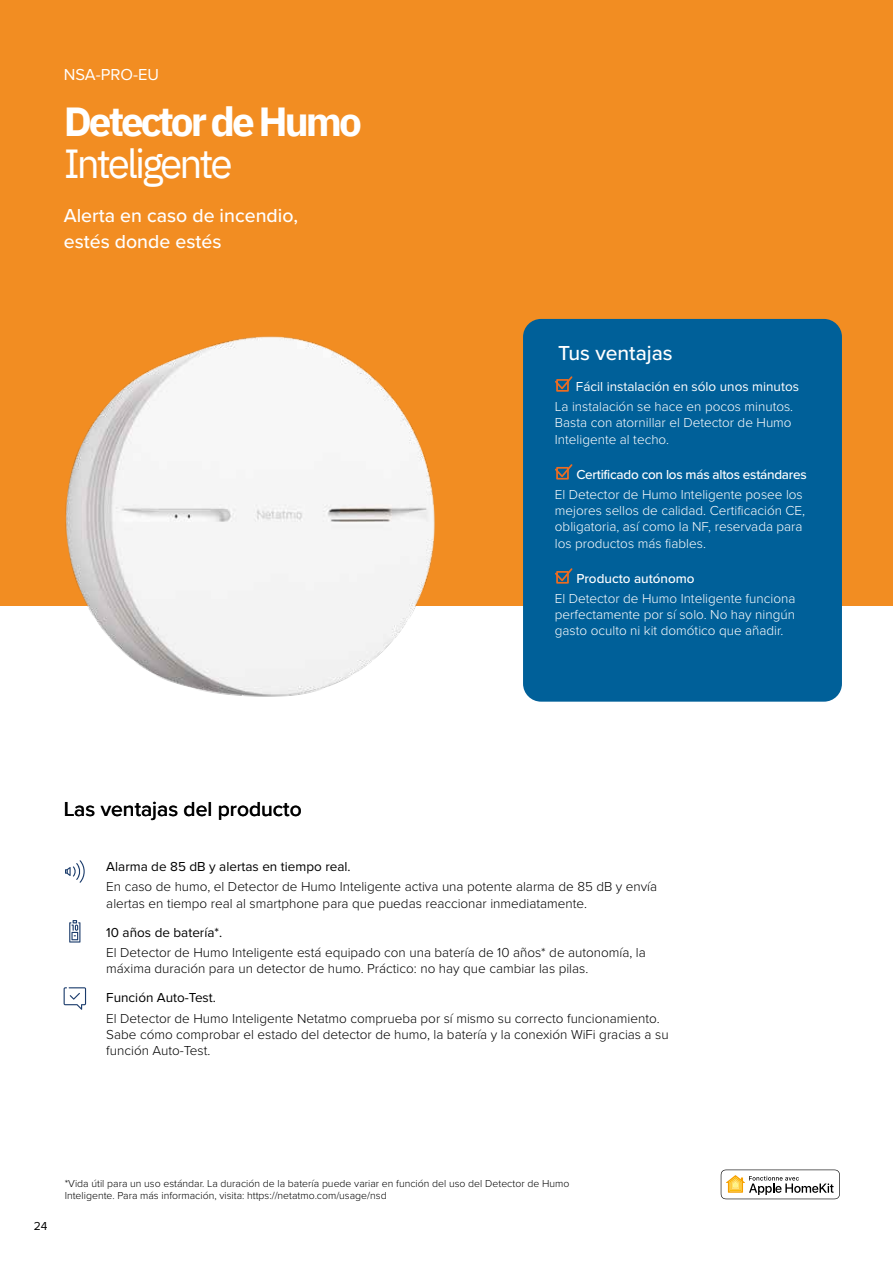
<style>
.page{position:relative;width:893px;height:1263px;background:#fff}
.page>*{position:absolute;margin:0;border:0;box-sizing:border-box;transform-origin:0 0}
.t1{font:700 40.5px "IBM Plex Sans";letter-spacing:-.075em;color:#fff}
.t2{font:40.5px "IBM Plex Sans";letter-spacing:-.075em;color:#fff}
.t3{font:500 21px "Proxima Nova";color:#000}
.t4{font:500 21px "Proxima Nova";color:#fff}
.t5{font:500 19.5px/25.5px "Proxima Nova";color:#fff}
.t6{font:16.5px "Proxima Nova";color:#fff}
.t7{font:300 13.5px/16.2px "Proxima Nova";color:#000}
.t8{font:300 13.5px/16.2px "Proxima Nova";color:#fff;text-align:justify}
.t9{font:13.5px "Proxima Nova";color:#000}
.t10{font:500 13.5px "Proxima Nova";letter-spacing:-.02em;color:#fff}
.t11{font:13.5px "Proxima Nova";color:#fff}
.t12{font:500 13.5px "Proxima Nova";color:#fff}
.t13{font:12px "Proxima Nova";color:#000}
.t14{font:300 10.5px/12.6px "Proxima Nova";color:#000}
</style>
<div class="page">
<div style="left:0;top:0;width:893px;height:605px;background:#f28d22"></div>
<img style="left:14px;top:336px;width:447px;height:361px">
<div style="left:523px;top:319px;width:319px;height:383px;background:#006099;border-radius:18px"></div>
<svg style="left:555px;top:376px;width:18px;height:15px"></svg>
<svg style="left:555px;top:464px;width:18px;height:15px"></svg>
<svg style="left:555px;top:568px;width:18px;height:15px"></svg>
<svg style="left:721px;top:1170px;width:119px;height:29px"></svg>
<svg style="left:65px;top:860px;width:20px;height:23px"></svg>
<svg style="left:69px;top:920px;width:11px;height:22px"></svg>
<svg style="left:64px;top:987px;width:22px;height:23px"></svg>
<p class="t6" style="left:64px;top:65px;width:97px">NSA-PRO-EU</p>
<h1 class="t1" style="left:64px;top:89px;width:300px">Detector de Humo</h1>
<h1 class="t2" style="left:64px;top:132px;width:170px">Inteligente</h1>
<h3 class="t5" style="left:64px;top:202px;width:236px">Alerta en caso de incendio, estés donde estés</h3>
<h2 class="t4" style="left:558px;top:338px;width:116px">Tus ventajas</h2>
<p class="t11" style="left:576px;top:378px;width:225px">Fácil instalación en sólo unos minutos</p>
<p class="t8" style="left:555px;top:398px;width:240px">La instalación se hace en pocos minutos.<br>Basta con atornillar el Detector de Humo Inteligente al techo.</p>
<p class="t10" style="left:576px;top:464px;width:232px">Certificado con los más altos estándares</p>
<p class="t8" style="left:555px;top:486px;width:252px;text-align:left">El Detector de Humo Inteligente posee los mejores sellos de calidad. Certificación CE, obligatoria, así como la NF, reservada para los productos más fiables.</p>
<p class="t12" style="left:576px;top:568px;width:120px">Producto autónomo</p>
<p class="t8" style="left:555px;top:590px;width:242px">El Detector de Humo Inteligente funciona perfectamente por sí solo. No hay ningún gasto oculto ni kit domótico que añadir.</p>
<h2 class="t3" style="left:64px;top:794px;width:239px">Las ventajas del producto</h2>
<p class="t9" style="left:106px;top:859px;width:246px">Alarma de 85 dB y alertas en tiempo real.</p>
<p class="t7" style="left:106px;top:878px;width:552px">En caso de humo, el Detector de Humo Inteligente activa una potente alarma de 85 dB y envía alertas en tiempo real al smartphone para que puedas reaccionar inmediatamente.</p>
<p class="t9" style="left:106px;top:924px;width:117px">10 años de batería*.</p>
<p class="t7" style="left:106px;top:944px;width:541px">El Detector de Humo Inteligente está equipado con una batería de 10 años* de autonomía, la máxima duración para un detector de humo. Práctico: no hay que cambiar las pilas.</p>
<p class="t9" style="left:106px;top:990px;width:111px">Función Auto-Test.</p>
<p class="t7" style="left:106px;top:1009px;width:564px">El Detector de Humo Inteligente Netatmo comprueba por sí mismo su correcto funcionamiento.<br>Sabe cómo comprobar el estado del detector de humo, la batería y la conexión WiFi gracias a su función Auto-Test.</p>
<p class="t13" style="left:34px;top:1219px;width:15px">24</p>
<p class="t14" style="left:65px;top:1176px;width:506px">*Vida útil para un uso estándar. La duración de la batería puede variar en función del uso del Detector de Humo<br>Inteligente. Para más información, visita: https://netatmo.com/usage/nsd</p>
</div>
